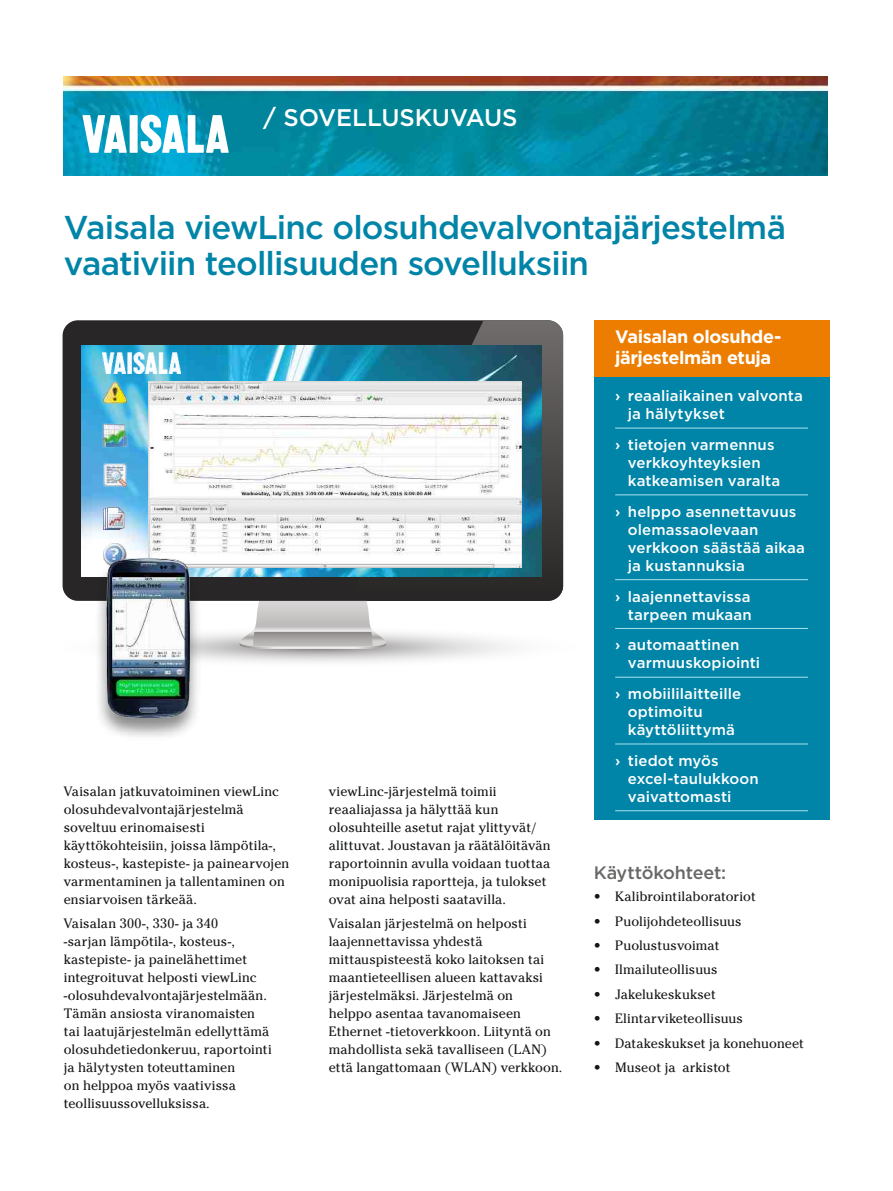
<style>
.page{position:relative;width:893px;height:1191px;background:#fff}
.page>*{position:absolute;margin:0;border:0;box-sizing:border-box;transform-origin:0 0}
.t1{font:500 33px/36px "Gotham";letter-spacing:-.025em;color:#0084a7}
.t2{font:500 24px "Gotham";color:#fff}
.t3{font:700 18px/21px "Gotham";letter-spacing:-.025em;color:#fff}
.t4{font:500 18px "Gotham";letter-spacing:-.015em;color:#686867}
.t5{font:500 15px/18px "Gotham";letter-spacing:.01em;color:#fff}
.t6{font:13.5px/18px "Cheltenham Std";letter-spacing:.005em;color:#151616}
</style>
<div class="page">
<img style="left:64px;top:77px;width:763px;height:99px">
<svg style="left:82px;top:115px;width:45px;height:38px"></svg>
<div style="left:130px;top:115px;width:8px;height:38px;background:#fff"></div>
<svg style="left:141px;top:115px;width:88px;height:38px"></svg>
<div style="left:63px;top:320px;width:500px;height:281px;background:#282626;border-radius:15px"></div>
<svg style="left:64px;top:592px;width:447px;height:71px"></svg>
<svg style="left:348px;top:320px;width:215px;height:281px"></svg>
<img style="left:82px;top:345px;width:460px;height:231px">
<img style="left:149px;top:382px;width:372px;height:185px">
<img style="left:103px;top:353px;width:78px;height:20px">
<img style="left:103px;top:381px;width:25px;height:24px">
<img style="left:103px;top:423px;width:25px;height:25px">
<img style="left:102px;top:462px;width:26px;height:25px">
<img style="left:104px;top:507px;width:22px;height:22px">
<img style="left:104px;top:543px;width:23px;height:15px">
<div style="left:94px;top:558px;width:107px;height:183px;background:#151616;opacity:.5"></div>
<img style="left:107px;top:559px;width:82px;height:158px">
<div style="left:594px;top:376px;width:235px;height:444px;background:#0084a7"></div>
<hr style="left:615px;top:428px;width:193px;height:1px;background:#aee4f0">
<hr style="left:615px;top:494px;width:193px;height:1px;background:#aee4f0">
<hr style="left:615px;top:579px;width:193px;height:1px;background:#aee4f0">
<hr style="left:615px;top:628px;width:193px;height:1px;background:#aee4f0">
<hr style="left:615px;top:677px;width:193px;height:1px;background:#aee4f0">
<hr style="left:615px;top:743px;width:193px;height:1px;background:#aee4f0">
<hr style="left:615px;top:810px;width:193px;height:1px;background:#aee4f0">
<div style="left:594px;top:320px;width:235px;height:56px;background:#ec7d00"></div>
<h2 class="t2" style="left:264px;top:101px;width:255px">/ SOVELLUSKUVAUS</h2>
<h1 class="t1" style="left:64px;top:209px;width:724px">Vaisala viewLinc olosuhdevalvontajärjestelmä vaativiin teollisuuden sovelluksiin</h1>
<p class="t6" style="left:64px;top:782px;width:227px">Vaisalan jatkuvatoiminen viewLinc olosuhdevalvontajärjestelmä soveltuu erinomaisesti käyttökohteisiin, joissa lämpötila-, kosteus-, kastepiste- ja painearvojen varmentaminen ja tallentaminen on ensiarvoisen tärkeää.</p>
<p class="t6" style="left:64px;top:914px;width:209px">Vaisalan 300-, 330- ja 340<br>-sarjan lämpötila-, kosteus-, kastepiste- ja painelähettimet integroituvat helposti viewLinc -olosuhdevalvontajärjestelmään.<br>Tämän ansiosta viranomaisten tai laatujärjestelmän edellyttämä olosuhdetiedonkeruu, raportointi ja hälytysten toteuttaminen<br>on helppoa myös vaativissa teollisuussovelluksissa.</p>
<p class="t6" style="left:329px;top:782px;width:223px">viewLinc-järjestelmä toimii reaaliajassa ja hälyttää kun olosuhteille asetut rajat ylittyvät/ alittuvat. Joustavan ja räätälöitävän raportoinnin avulla voidaan tuottaa monipuolisia raportteja, ja tulokset ovat aina helposti saatavilla.</p>
<p class="t6" style="left:329px;top:914px;width:235px">Vaisalan järjestelmä on helposti laajennettavissa yhdestä mittauspisteestä koko laitoksen tai maantieteellisen alueen kattavaksi järjestelmäksi. Järjestelmä on<br>helppo asentaa tavanomaiseen Ethernet -tietoverkkoon. Liityntä on mahdollista sekä tavalliseen (LAN) että langattomaan (WLAN) verkkoon.</p>
<h3 class="t3" style="left:615px;top:326px;width:168px">Vaisalan olosuhde&shy;järjestelmän etuja</h3>
<p class="t5" style="left:628px;top:387px;width:177px;text-indent:-13px">› reaaliaikainen valvonta ja hälytykset</p>
<p class="t5" style="left:628px;top:435px;width:154px;text-indent:-13px">› tietojen varmennus verkkoyhteyksien katkeamisen varalta</p>
<p class="t5" style="left:628px;top:502px;width:178px;text-indent:-13px">› helppo asennettavuus olemassaolevaan verkkoon säästää aikaa ja kustannuksia</p>
<p class="t5" style="left:615px;top:587px;width:138px;text-align:right">› laajennettavissa tarpeen mukaan</p>
<p class="t5" style="left:628px;top:636px;width:134px;text-indent:-13px">› automaattinen varmuuskopiointi</p>
<p class="t5" style="left:628px;top:684px;width:115px;text-indent:-13px">› mobiililaitteille optimoitu käyttöliittymä</p>
<p class="t5" style="left:628px;top:751px;width:132px;text-indent:-13px">› tiedot myös excel-taulukkoon vaivattomasti</p>
<h3 class="t4" style="left:594px;top:860px;width:134px">Käyttökohteet:</h3>
<p class="t6" style="left:594px;top:887px;width:164px">• Kalibrointilaboratoriot</p>
<p class="t6" style="left:594px;top:912px;width:149px">• Puolijohdeteollisuus</p>
<p class="t6" style="left:594px;top:936px;width:127px">• Puolustusvoimat</p>
<p class="t6" style="left:594px;top:960px;width:125px">• Ilmailuteollisuus</p>
<p class="t6" style="left:594px;top:985px;width:124px">• Jakelukeskukset</p>
<p class="t6" style="left:594px;top:1009px;width:151px">• Elintarviketeollisuus</p>
<p class="t6" style="left:594px;top:1034px;width:212px">• Datakeskukset ja konehuoneet</p>
<p class="t6" style="left:594px;top:1058px;width:138px">• Museot ja arkistot</p>
</div>
